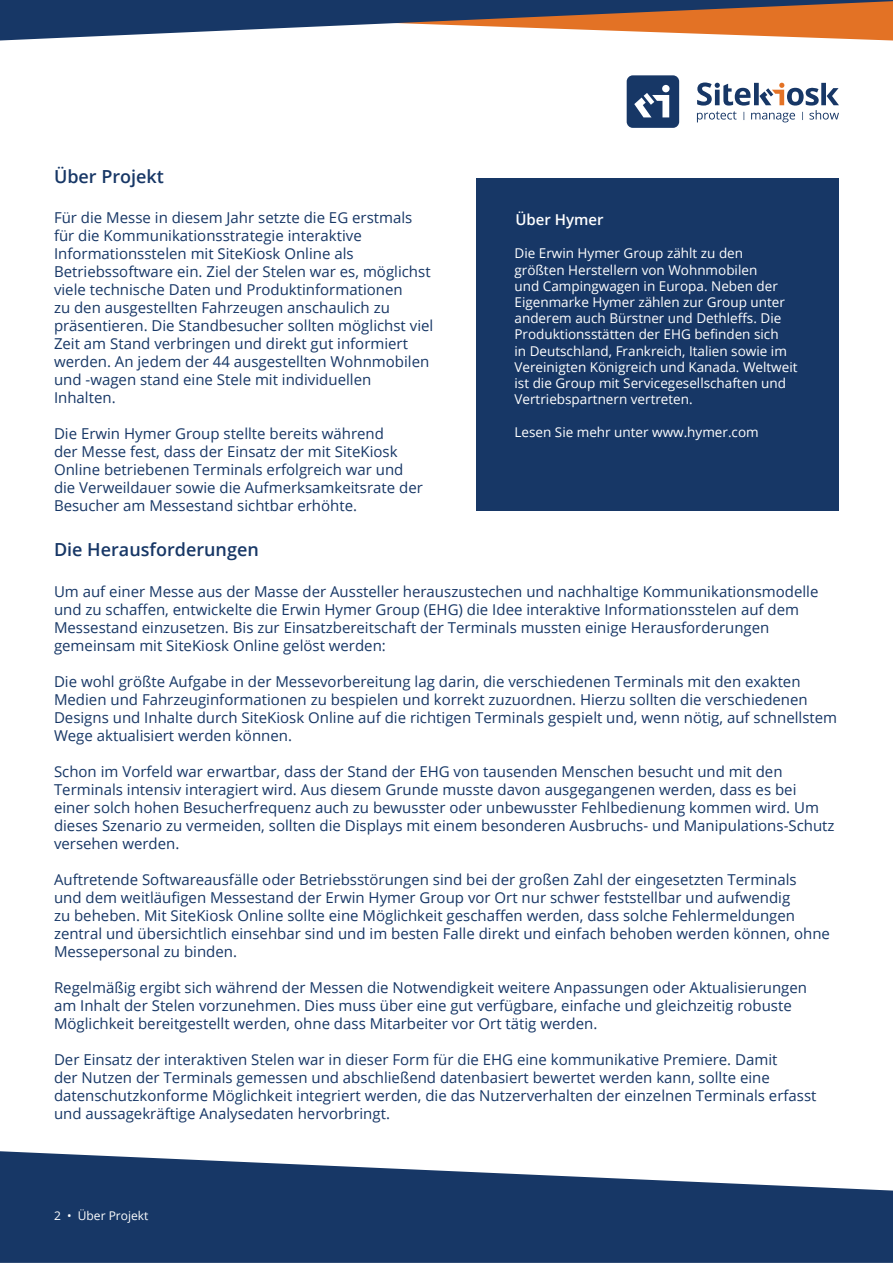
<style>
.page{position:relative;width:893px;height:1263px;background:#fff}
.page>*{position:absolute;margin:0;border:0;box-sizing:border-box;transform-origin:0 0}
.t1{font:600 18px "Open Sans";color:#173766}
.t2{font:15px/18px "Open Sans";color:#173766}
.t3{font:600 15px "Open Sans";color:#fff}
.t4{font:13.5px/16.2px "Open Sans";color:#fff}
.t5{font:12px "Open Sans";color:#fff}
</style>
<div class="page">
<svg style="left:0;top:1151px;width:893px;height:112px;fill:#173766"></svg>
<svg style="left:0;top:0;width:893px;height:41px"></svg>
<div style="left:627px;top:75px;width:52px;height:53px;background:#173766;border-radius:6px"></div>
<svg style="left:697px;top:83px;width:142px;height:39px"></svg>
<svg style="left:634px;top:85px;width:36px;height:32px"></svg>
<div style="left:476px;top:179px;width:363px;height:332px;background:#173766"></div>
<p class="t1" style="left:54px;top:164px;width:111px">Über Projekt</p>
<p class="t2" style="left:54px;top:208px;width:381px">Für die Messe in diesem Jahr setzte die EG erstmals für die Kommunikationsstrategie interaktive Informationsstelen mit SiteKiosk Online als Betriebssoftware ein. Ziel der Stelen war es, möglichst viele technische Daten und Produktinformationen<br>zu den ausgestellten Fahrzeugen anschaulich zu präsentieren. Die Standbesucher sollten möglichst viel Zeit am Stand verbringen und direkt gut informiert werden. An jedem der 44 ausgestellten Wohnmobilen und -wagen stand eine Stele mit individuellen Inhalten.</p>
<p class="t2" style="left:54px;top:424px;width:370px">Die Erwin Hymer Group stellte bereits während<br>der Messe fest, dass der Einsatz der mit SiteKiosk Online betriebenen Terminals erfolgreich war und die Verweildauer sowie die Aufmerksamkeitsrate der Besucher am Messestand sichtbar erhöhte.</p>
<p class="t1" style="left:54px;top:537px;width:206px">Die Herausforderungen</p>
<p class="t3" style="left:515px;top:210px;width:90px">Über Hymer</p>
<p class="t4" style="left:514px;top:245px;width:284px">Die Erwin Hymer Group zählt zu den<br>größten Herstellern von Wohnmobilen<br>und Campingwagen in Europa. Neben der Eigenmarke Hymer zählen zur Group unter anderem auch Bürstner und Dethleffs. Die Produktionsstätten der EHG befinden sich<br>in Deutschland, Frankreich, Italien sowie im Vereinigten Königreich und Kanada. Weltweit ist die Group mit Servicegesellschaften und Vertriebspartnern vertreten.</p>
<p class="t4" style="left:514px;top:423px;width:246px">Lesen Sie mehr unter www.hymer.com</p>
<p class="t2" style="left:54px;top:582px;width:766px">Um auf einer Messe aus der Masse der Aussteller herauszustechen und nachhaltige Kommunikationsmodelle und zu schaffen, entwickelte die Erwin Hymer Group (EHG) die Idee interaktive Informationsstelen auf dem Messestand einzusetzen. Bis zur Einsatzbereitschaft der Terminals mussten einige Herausforderungen gemeinsam mit SiteKiosk Online gelöst werden:</p>
<p class="t2" style="left:54px;top:672px;width:785px">Die wohl größte Aufgabe in der Messevorbereitung lag darin, die verschiedenen Terminals mit den exakten Medien und Fahrzeuginformationen zu bespielen und korrekt zuzuordnen. Hierzu sollten die verschiedenen Designs und Inhalte durch SiteKiosk Online auf die richtigen Terminals gespielt und, wenn nötig, auf schnellstem Wege aktualisiert werden können.</p>
<p class="t2" style="left:54px;top:762px;width:782px">Schon im Vorfeld war erwartbar, dass der Stand der EHG von tausenden Menschen besucht und mit den Terminals intensiv interagiert wird. Aus diesem Grunde musste davon ausgegangenen werden, dass es bei einer solch hohen Besucherfrequenz auch zu bewusster oder unbewusster Fehlbedienung kommen wird. Um dieses Szenario zu vermeiden, sollten die Displays mit einem besonderen Ausbruchs- und Manipulations-Schutz versehen werden.</p>
<p class="t2" style="left:54px;top:870px;width:777px">Auftretende Softwareausfälle oder Betriebsstörungen sind bei der großen Zahl der eingesetzten Terminals<br>und dem weitläufigen Messestand der Erwin Hymer Group vor Ort nur schwer feststellbar und aufwendig<br>zu beheben. Mit SiteKiosk Online sollte eine Möglichkeit geschaffen werden, dass solche Fehlermeldungen zentral und übersichtlich einsehbar sind und im besten Falle direkt und einfach behoben werden können, ohne Messepersonal zu binden.</p>
<p class="t2" style="left:54px;top:978px;width:755px">Regelmäßig ergibt sich während der Messen die Notwendigkeit weitere Anpassungen oder Aktualisierungen am Inhalt der Stelen vorzunehmen. Dies muss über eine gut verfügbare, einfache und gleichzeitig robuste<br>Möglichkeit bereitgestellt werden, ohne dass Mitarbeiter vor Ort tätig werden.</p>
<p class="t2" style="left:54px;top:1050px;width:764px">Der Einsatz der interaktiven Stelen war in dieser Form für die EHG eine kommunikative Premiere. Damit<br>der Nutzen der Terminals gemessen und abschließend datenbasiert bewertet werden kann, sollte eine datenschutzkonforme Möglichkeit integriert werden, die das Nutzerverhalten der einzelnen Terminals erfasst und aussagekräftige Analysedaten hervorbringt.</p>
<p class="t5" style="left:54px;top:1207px;width:96px">2 • Über Projekt</p>
</div>
